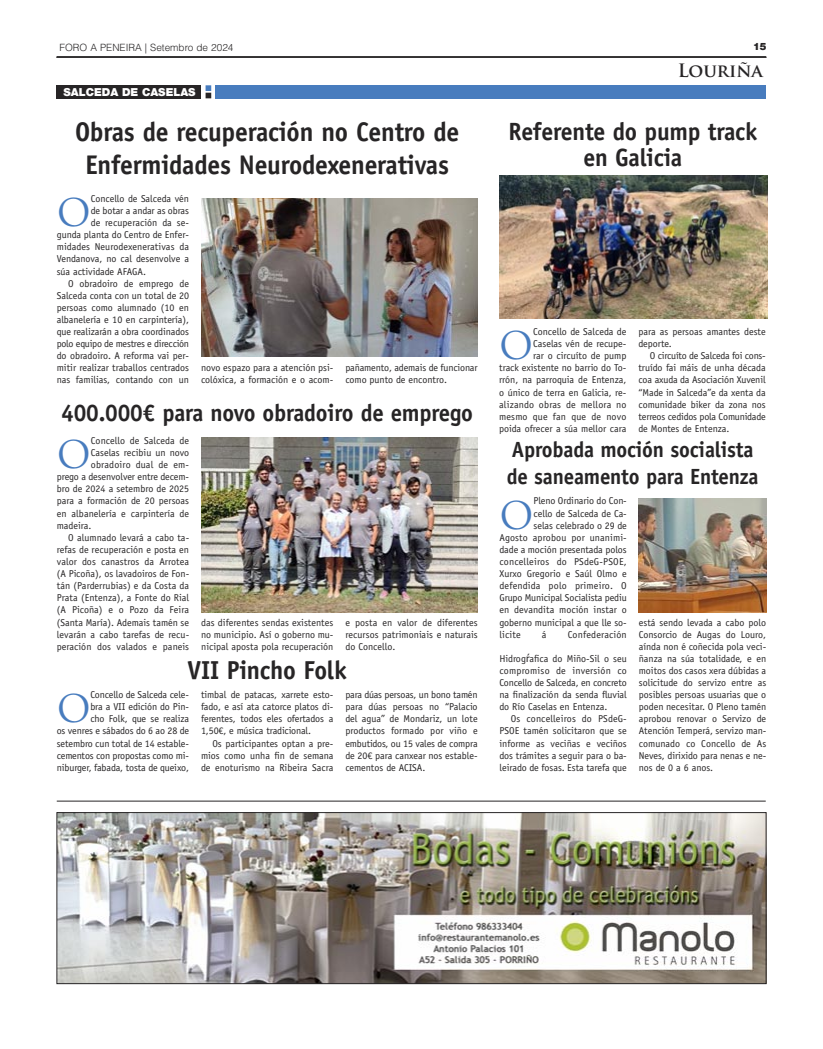
<style>
.page{position:relative;width:823px;height:1049px;background:#fff}
.page>*{position:absolute;margin:0;border:0;box-sizing:border-box;transform-origin:0 0}
.t1{font:37.2px "Trajan Pro";color:#487cbe}
.t2{font:700 27px/32.4px "Officina Sans Std";letter-spacing:-.01em;color:#272526;text-align:center;scale:.95 1}
.t3{font:700 26px "Officina Sans Std";letter-spacing:-.01em;color:#272526;scale:.95 1}
.t4{font:700 25px/26.2px "Officina Sans Std";letter-spacing:-.01em;color:#272526;text-align:center;scale:.95 1}
.t5{font:700 24px "Officina Sans Std";letter-spacing:-.01em;color:#272526;scale:.95 1}
.t6{font:700 22px/26.4px "Officina Sans Std";letter-spacing:-.01em;color:#272526;scale:.95 1}
.t7{font:700 18px "Trajan Pro";color:#272526}
.t8{font:900 11px "Helvetica Neue LT";color:#fff}
.t9{font:10px/12.1px "Officina Sans Std";color:#272526;text-align:justify}
.t10{font:10px "Officina Sans Std";letter-spacing:.02em;color:#272526}
.t11{font:300 10px "Helvetica LT Std";color:#272526}
.t12{font:900 10px "Helvetica Neue LT";color:#272526}
.s1{font-family:"Tahoma"}
</style>
<div class="page">
<div style="left:57px;top:85px;width:144px;height:13px;background:#272526"></div>
<div style="left:215px;top:85px;width:551px;height:13px;background:#487cbe"></div>
<svg style="left:205px;top:85px;width:6px;height:13px"></svg>
<hr style="left:57px;top:56px;width:708px;height:1px;background:#272526">
<hr style="left:56px;top:57px;width:710px;height:1px;background:#272526">
<img style="left:499px;top:175px;width:268px;height:143px">
<img style="left:201px;top:198px;width:276px;height:158px">
<img style="left:201px;top:437px;width:276px;height:175px">
<img style="left:59px;top:814px;width:704px;height:168px">
<div style="left:57px;top:812px;width:708px;height:172px;border:1px solid #272526"></div>
<hr style="left:57px;top:800px;width:708px;height:1px;background:#272526">
<img style="left:638px;top:498px;width:127px;height:114px">
<p class="t11" style="left:59px;top:41px;width:175px">FORO A PENEIRA | Setembro de 2024</p>
<p class="t8" style="left:63px;top:87px;width:134px">SALCEDA DE CASELAS</p>
<p class="t2" style="left:75px;top:118px;width:406px">Obras de recuperación no Centro de<br>Enfermidades Neurodexenerativas</p>
<p class="t1" style="left:57px;top:191px;width:36px">O</p>
<p class="t9" style="left:91px;top:193px;width:100px">Concello de Salceda vén</p>
<p class="t9" style="left:91px;top:205px;width:100px">de botar a andar as obras</p>
<p class="t9" style="left:91px;top:217px;width:100px">de recuperación da se-</p>
<p class="t9" style="left:57px;top:230px;width:134px">gunda planta do Centro de Enfer-</p>
<p class="t9" style="left:57px;top:242px;width:134px">midades Neurodexenerativas da</p>
<p class="t9" style="left:57px;top:254px;width:134px">Vendanova, no cal desenvolve a</p>
<p class="t9" style="left:57px;top:266px;width:91px">súa actividade AFAGA.</p>
<p class="t9" style="left:57px;top:278px;width:134px;text-indent:11px">O obradoiro de emprego de Salceda conta con un total de 20 persoas como alumnado (10 en albanelería e 10 en carpintería), que realizarán a obra coordinados polo equipo de mestres e dirección do obradoiro. A reforma vai per&shy;mitir realizar traballos centrados nas familias, contando con un</p>
<p class="t9" style="left:201px;top:363px;width:134px">novo espazo para a atención psi&shy;colóxica, a formación e o acom-</p>
<p class="t9" style="left:345px;top:363px;width:134px">pañamento, ademais de funcionar como punto de encontro.</p>
<p class="t5" style="left:61px;top:403px;width:434px">400.000€ para novo obradoiro de emprego</p>
<p class="t1" style="left:57px;top:433px;width:36px">O</p>
<p class="t9" style="left:91px;top:435px;width:100px">Concello de Salceda de</p>
<p class="t9" style="left:91px;top:447px;width:100px">Caselas recibiu un novo</p>
<p class="t10" style="left:91px;top:461px;width:100px">obradoiro dual de em-</p>
<p class="t9" style="left:57px;top:472px;width:134px">prego a desenvolver entre decem-</p>
<p class="t9" style="left:57px;top:484px;width:134px">bro de 2024 a setembro de 2025</p>
<p class="t9" style="left:57px;top:496px;width:134px">para a formación de 20 persoas</p>
<p class="t9" style="left:57px;top:508px;width:134px">en albanelería e carpintería de</p>
<p class="t9" style="left:57px;top:520px;width:36px">madeira.</p>
<p class="t9" style="left:57px;top:532px;width:134px;text-indent:11px">O alumnado levará a cabo ta&shy;refas de recuperación e posta en valor dos canastros da Arrotea (A Picoña), os lavadoiros de Fon&shy;tán (Parderrubias) e da Costa da Prata (Entenza), a Fonte do Rial (A Picoña) e o Pozo da Feira (Santa María). Ademais tamén se levarán a cabo tarefas de recu&shy;peración dos valados e paneis</p>
<p class="t9" style="left:201px;top:617px;width:134px">das diferentes sendas existentes no municipio. Así o goberno mu&shy;nicipal aposta pola recuperación</p>
<p class="t9" style="left:345px;top:617px;width:134px">e posta en valor de diferentes recursos patrimoniais e naturais do Concello.</p>
<p class="t3" style="left:187px;top:660px;width:169px">VII Pincho Folk</p>
<p class="t9" style="left:57px;top:689px;width:134px;text-align:right">Concello de Salceda cele-<br>bra a VII edición do Pin-<br>cho Folk, que se realiza<br>os venres e sábados do 6 ao 28 de setembro cun total de 14 estable&shy;cementos con propostas como mi&shy;niburger, fabada, tosta de queixo,</p>
<p class="t9" style="left:201px;top:689px;width:134px">timbal de patacas, xarrete esto&shy;fado, e así ata catorce platos di&shy;ferentes, todos eles ofertados a 1,50€, e música tradicional.</p>
<p class="t1" style="left:57px;top:688px;width:36px">O</p>
<p class="t9" style="left:201px;top:738px;width:134px;text-indent:11px">Os participantes optan a pre&shy;mios como unha fin de semana de enoturismo na Ribeira Sacra</p>
<p class="t9" style="left:345px;top:689px;width:134px">para dúas persoas, un bono tamén para dúas persoas no “Palacio del agua” de Mondariz, un lote productos formado por viño e embutidos, ou 15 vales de compra de 20€ para canxear nos estable&shy;cementos de ACISA.</p>
<p class="t12" style="left:752px;top:42px;width:15px">15</p>
<p class="t7" style="left:677px;top:60px;width:87px">Louriña</p>
<p class="t4" style="left:508px;top:120px;width:264px">Referente do pump track en Galicia</p>
<p class="t9" style="left:499px;top:326px;width:129px;text-align:right">Concello de Salceda de<br>Caselas vén de recupe-<br>rar o circuíto de pump<br>track existente no barrio do To&shy;rrón, na parroquia de Entenza, o único de terra en Galicia, re&shy;alizando obras de mellora no mesmo que fan que de novo poida ofrecer a súa mellor cara</p>
<p class="t9" style="left:638px;top:326px;width:129px">para as persoas amantes deste deporte.</p>
<p class="t1" style="left:499px;top:325px;width:36px">O</p>
<p class="t9" style="left:638px;top:351px;width:129px;text-indent:11px">O circuíto de Salceda foi cons&shy;truído fai máis de unha década coa axuda da Asociación Xuvenil “Made in Salceda”e da xenta da comunidade biker da zona nos terreos cedidos pola Comunidade de Montes de Entenza.</p>
<p class="t6" style="left:506px;top:438px;width:266px">Aprobada moción socialista de saneamento para Entenza</p>
<p class="t1" style="left:499px;top:494px;width:36px">O</p>
<p class="t9" style="left:533px;top:496px;width:95px">Pleno Ordinario do Con-</p>
<p class="t9" style="left:533px;top:508px;width:95px">cello de Salceda de Ca-</p>
<p class="t9" style="left:533px;top:520px;width:95px">selas celebrado o 29 de</p>
<p class="t9" style="left:499px;top:532px;width:129px">Agosto aprobou por unanimi-</p>
<p class="t9" style="left:499px;top:544px;width:129px">dade a moción presentada polos</p>
<p class="t10" style="left:499px;top:558px;width:129px">concelleiros do PSdeG-PSOE,</p>
<p class="t9" style="left:499px;top:568px;width:129px">Xurxo Gregorio e Saúl Olmo e</p>
<p class="t10" style="left:499px;top:582px;width:129px">defendida polo primeiro. O</p>
<p class="t9" style="left:499px;top:593px;width:129px">Grupo Municipal Socialista pediu</p>
<p class="t9" style="left:499px;top:605px;width:129px">en devandita moción instar o</p>
<p class="t9" style="left:499px;top:617px;width:129px">goberno municipal a que lle so-</p>
<p class="t9" style="left:499px;top:629px;width:23px">licite</p>
<p class="t9" style="left:541px;top:629px;width:6px">á</p>
<p class="t10" style="left:567px;top:630px;width:61px">Confederación</p>
<p class="t9" style="left:499px;top:653px;width:129px">Hidrog<span class="s1">ŕ</span>afica do Miño-Sil o seu compromiso de inversión co Concello de Salceda, en concreto na finalización da senda fluvial do Río Caselas en Entenza.</p>
<p class="t9" style="left:499px;top:714px;width:129px;text-indent:11px">Os concelleiros do PSdeG-PSOE tamén solicitaron que se informe as veciñas e veciños dos trámites a seguir para o ba&shy;leirado de fosas. Esta tarefa que</p>
<p class="t9" style="left:638px;top:617px;width:129px">está sendo levada a cabo polo Consorcio de Augas do Louro, aínda non é coñecida pola veci&shy;ñanza na súa totalidade, e en moitos dos casos xera dúbidas a solicitude do servizo entre as posibles persoas usuarias que o poden necesitar. O Pleno tamén aprobou renovar o Servizo de Atención Temperá, servizo man&shy;comunado co Concello de As Neves, dirixido para nenas e ne&shy;nos de 0 a 6 anos.</p>
</div>
